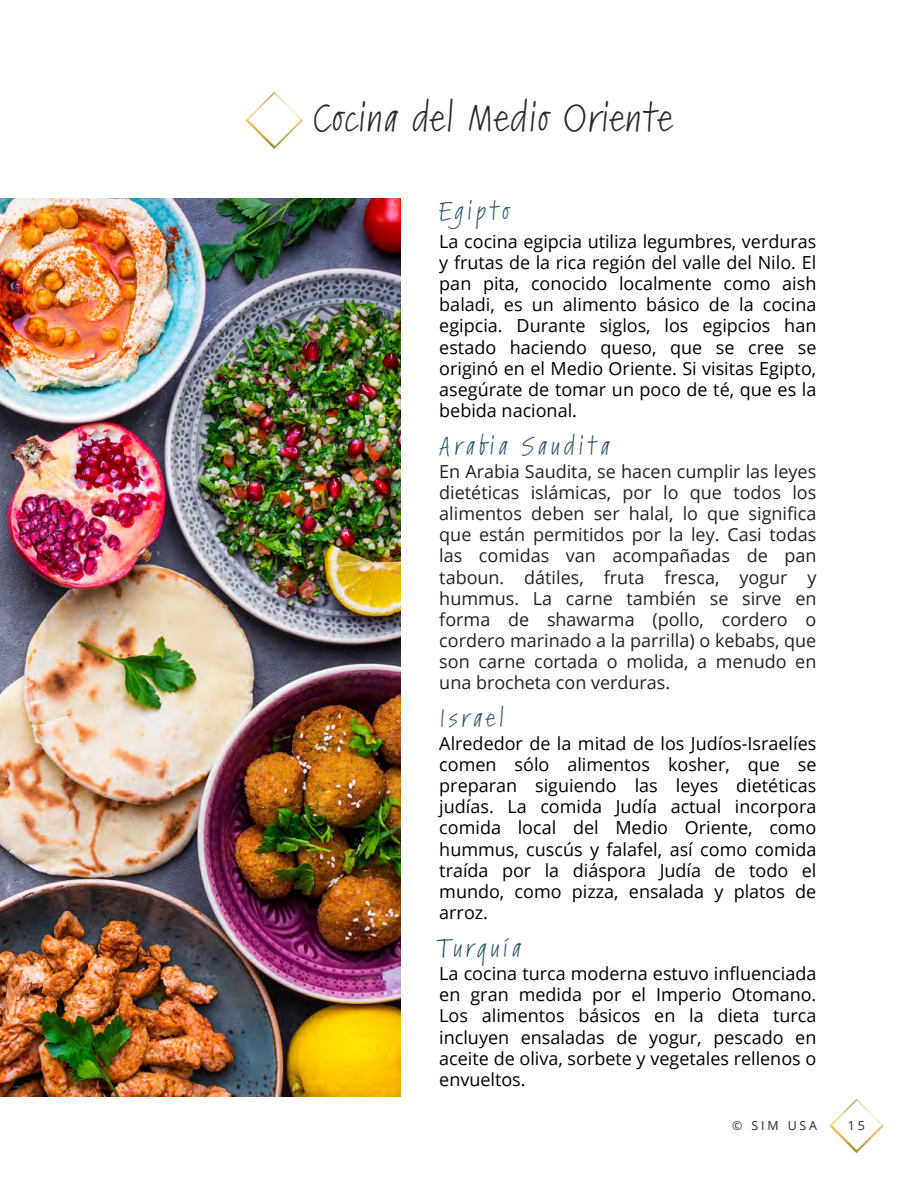
<style>
.page{position:relative;width:918px;height:1188px;background:#fff}
.page>*{position:absolute;margin:0;border:0;box-sizing:border-box;transform-origin:0 0}
.t1{font:37.35px "Kremlin Pro";letter-spacing:.08em;color:#2a2a2a}
.t2{font:24px "Kremlin Pro";letter-spacing:.2em;color:#295872}
.t3{font:18px/21.1px "Open Sans";color:#000;text-align:justify}
.t4{font:18px/21.1px "Open Sans";color:#222;text-align:justify}
.t5{font:12.45px "Open Sans";letter-spacing:.23em;color:#2a2a2a}
</style>
<div class="page">
<img style="left:0;top:199px;width:400px;height:898px">
<img style="left:829px;top:1099px;width:55px;height:54px">
<img style="left:246px;top:92px;width:57px;height:57px">
<p class="t1" style="left:313px;top:91px;width:360px">Cocina del Medio Oriente</p>
<p class="t2" style="left:439px;top:193px;width:71px">Egipto</p>
<p class="t3" style="left:439px;top:230px;width:379px">La cocina egipcia utiliza legumbres, verduras y frutas de la rica región del valle del Nilo. El pan pita, conocido localmente como aish baladi, es un alimento básico de la cocina egipcia. Durante siglos, los egipcios han estado haciendo queso, que se cree se originó en el Medio Oriente. Si visitas Egipto, asegúrate de tomar un poco de té, que es la bebida nacional.</p>
<p class="t2" style="left:439px;top:428px;width:171px">Arabia Saudita</p>
<p class="t4" style="left:439px;top:460px;width:379px">En Arabia Saudita, se hacen cumplir las leyes dietéticas islámicas, por lo que todos los alimentos deben ser halal, lo que significa que están permitidos por la ley. Casi todas las comidas van acompañadas de pan taboun. dátiles, fruta fresca, yogur y hummus. La carne también se sirve en forma de shawarma (pollo, cordero o cordero marinado a la parrilla) o kebabs, que son carne cortada o molida, a menudo en una brocheta con verduras.</p>
<p class="t2" style="left:439px;top:701px;width:66px">Israel</p>
<p class="t3" style="left:439px;top:732px;width:379px">Alrededor de la mitad de los Judíos-Israelíes comen sólo alimentos kosher, que se preparan siguiendo las leyes dietéticas judías. La comida Judía actual incorpora comida local del Medio Oriente, como hummus, cuscús y falafel, así como comida traída por la diáspora Judía de todo el mundo, como pizza, ensalada y platos de arroz.</p>
<p class="t2" style="left:439px;top:930px;width:83px">Turquía</p>
<p class="t3" style="left:439px;top:963px;width:379px">La cocina turca moderna estuvo influenciada en gran medida por el Imperio Otomano.<br>Los alimentos básicos en la dieta turca incluyen ensaladas de yogur, pescado en aceite de oliva, sorbete y vegetales rellenos o envueltos.</p>
<p class="t5" style="left:732px;top:1117px;width:86px">© SIM USA</p>
<p class="t5" style="left:848px;top:1117px;width:19px">15</p>
</div>
